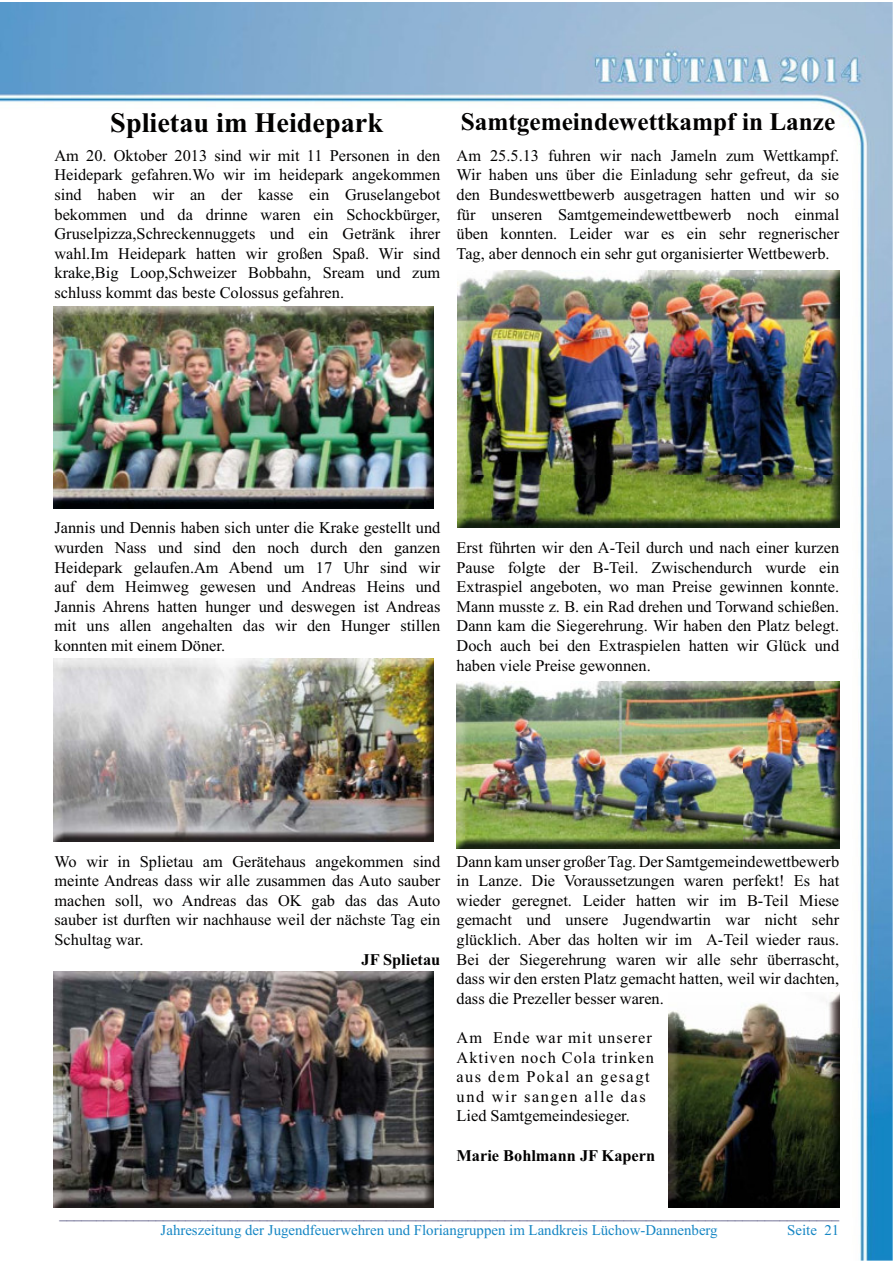
<style>
.page{position:relative;width:893px;height:1263px;background:#fff}
.page>*{position:absolute;margin:0;border:0;box-sizing:border-box;transform-origin:0 0}
.t1{font:700 28.2px "Times New Roman";color:#020100}
.t2{font:700 25.2px "Times New Roman";color:#020100}
.t3{font:16.35px/19.6px "Times New Roman";color:#020100;text-align:justify}
.t4{font:16.35px/19.6px "Times New Roman";letter-spacing:.06em;color:#020100}
.t5{font:700 16.35px "Times New Roman";color:#020100}
.t6{font:14.85px "Times New Roman";color:#28275e}
.t7{font:14.85px "Times New Roman";color:#1586c4}
</style>
<div class="page">
<img style="left:0;top:2px;width:893px;height:1259px">
<img style="left:53px;top:659px;width:381px;height:182px">
<img style="left:53px;top:972px;width:381px;height:235px">
<img style="left:53px;top:306px;width:381px;height:202px">
<img style="left:458px;top:270px;width:381px;height:257px">
<img style="left:456px;top:681px;width:383px;height:167px">
<img style="left:668px;top:992px;width:171px;height:215px">
<h1 class="t1" style="left:110px;top:113px;width:274px">Splietau im Heidepark</h1>
<h2 class="t2" style="left:461px;top:113px;width:376px">Samtgemeindewettkampf in Lanze</h2>
<p class="t3" style="left:55px;top:146px;width:387px">Am 20. Oktober 2013 sind wir mit 11 Personen in den Heidepark gefahren.Wo wir im heidepark angekommen sind haben wir an der kasse ein Gruselangebot bekommen und da drinne waren ein Schockbürger, Gruselpizza,Schreckennuggets und ein Getränk ihrer wahl.Im Heidepark hatten wir großen Spaß. Wir sind krake,Big Loop,Schweizer Bobbahn, Sream und zum schluss kommt das beste Colossus gefahren.</p>
<p class="t3" style="left:456px;top:146px;width:384px">Am 25.5.13 fuhren wir nach Jameln zum Wettkampf.<br>Wir haben uns über die Einladung sehr gefreut, da sie den Bundeswettbewerb ausgetragen hatten und wir so für unseren Samtgemeindewettbewerb noch einmal üben konnten. Leider war es ein sehr regnerischer Tag, aber dennoch ein sehr gut organisierter Wettbewerb.</p>
<p class="t3" style="left:55px;top:518px;width:387px">Jannis und Dennis haben sich unter die Krake gestellt und wurden Nass und sind den noch durch den ganzen Heidepark gelaufen.Am Abend um 17 Uhr sind wir auf dem Heimweg gewesen und Andreas Heins und Jannis Ahrens hatten hunger und deswegen ist Andreas mit uns allen angehalten das wir den Hunger stillen konnten mit einem Döner.</p>
<p class="t3" style="left:456px;top:538px;width:384px">Erst führten wir den A-Teil durch und nach einer kurzen Pause folgte der B-Teil. Zwischendurch wurde ein Extraspiel angeboten, wo man Preise gewinnen konnte.<br>Mann musste z. B. ein Rad drehen und Torwand schießen.<br>Dann kam die Siegerehrung. Wir haben den Platz belegt.<br>Doch auch bei den Extraspielen hatten wir Glück und haben viele Preise gewonnen.</p>
<p class="t3" style="left:55px;top:852px;width:387px">Wo wir in Splietau am Gerätehaus angekommen sind meinte Andreas dass wir alle zusammen das Auto sauber machen soll, wo Andreas das OK gab das das Auto sauber ist durften wir nachhause weil der nächste Tag ein Schultag war.</p>
<p class="t5" style="left:361px;top:954px;width:80px">JF Splietau</p>
<p class="t3" style="left:456px;top:852px;width:384px">Dann kam unser großer Tag. Der Samtgemeindewettbewerb in Lanze. Die Voraussetzungen waren perfekt! Es hat wieder geregnet. Leider hatten wir im B-Teil Miese gemacht und unsere Jugendwartin war nicht sehr glücklich. Aber das holten wir im A-Teil wieder raus.<br>Bei der Siegerehrung waren wir alle sehr überrascht, dass wir den ersten Platz gemacht hatten, weil wir dachten, dass die Prezeller besser waren.</p>
<p class="t4" style="left:456px;top:1028px;width:199px">Am Ende war mit unserer<br>Aktiven noch Cola trinken aus dem Pokal an gesagt und wir sangen alle das<br>Lied Samtgemeindesieger.</p>
<p class="t5" style="left:456px;top:1150px;width:200px">Marie Bohlmann JF Kapern</p>
<p class="t6" style="left:59px;top:1205px;width:781px">_________________________________________________________________________________________________________</p>
<p class="t7" style="left:161px;top:1223px;width:558px">Jahreszeitung der Jugendfeuerwehren und Floriangruppen im Landkreis Lüchow-Dannenberg</p>
<p class="t7" style="left:787px;top:1223px;width:53px">Seite 21</p>
</div>
